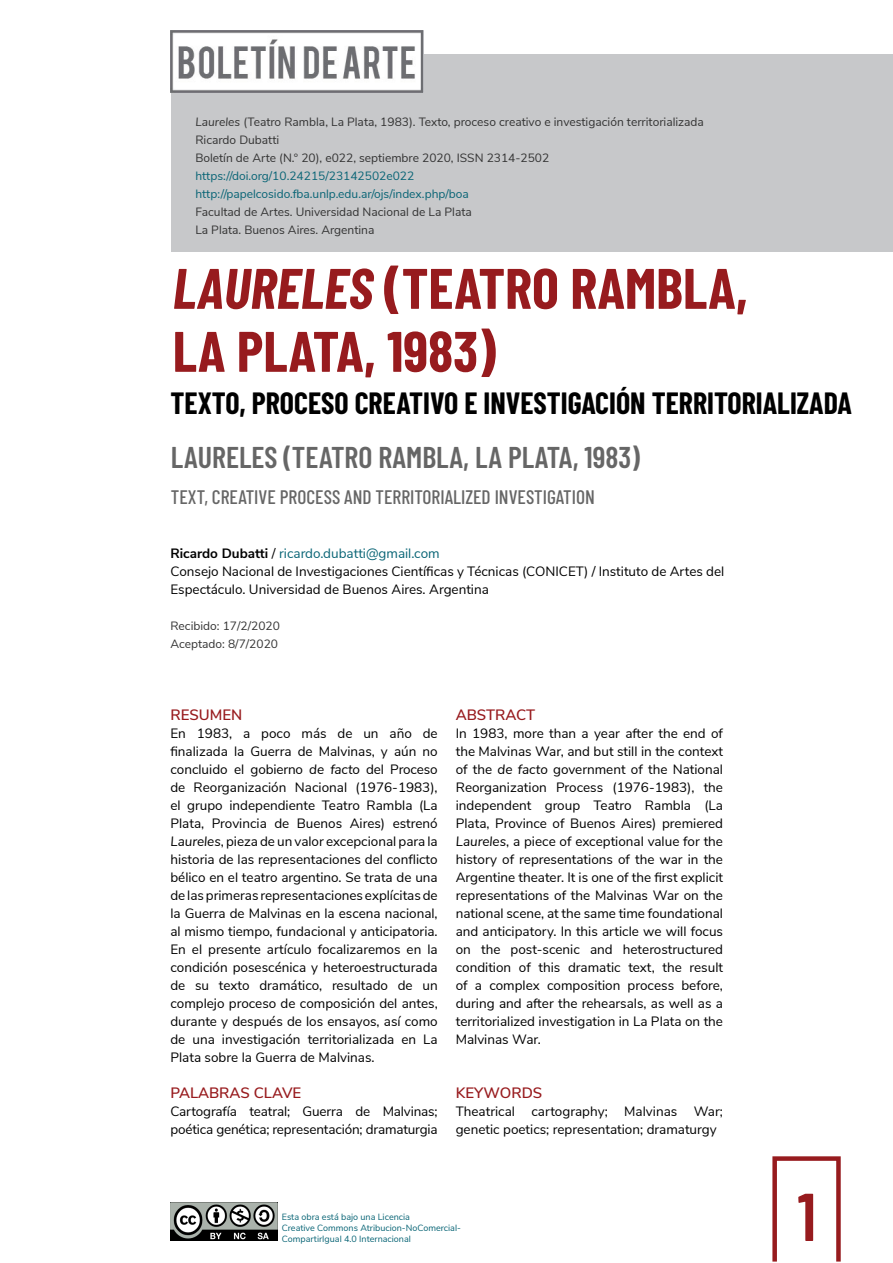
<style>
.page{position:relative;width:893px;height:1263px;background:#fff}
.page>*{position:absolute;margin:0;border:0;box-sizing:border-box;transform-origin:0 0}
.t1{font:600 67.5px "Barlow Condensed";color:#971b1e}
.t2{font:700 57px/63px "Barlow Condensed";color:#971b1e}
.t3{font:700 30px "Barlow Condensed";color:#000}
.t4{font:600 30px "Barlow Condensed";color:#666}
.t5{font:500 19.5px "Barlow Condensed";color:#666}
.t6{font:600 15px "Nunito Sans";color:#981b1e}
.t7{font:13.5px/18px "Nunito Sans";color:#000}
.t8{font:12px/18px "Nunito Sans";color:#333}
.t9{font:12px/18px "Nunito Sans";color:#086475}
.t10{font:9px/10.8px "Nunito Sans";color:#086475}
.s1{font-style:italic}
.s2{font-weight:700}
.s3{color:#086475}
</style>
<div class="page">
<div style="left:772px;top:1156px;width:69px;height:107px;border:4px solid #971b1e"></div>
<div style="left:172px;top:54px;width:721px;height:198px;background:#c7c8ca"></div>
<img style="left:170px;top:1202px;width:108px;height:39px">
<img style="left:170px;top:31px;width:253px;height:61px">
<p class="t8" style="left:195px;top:112px;width:510px"><span class="s1">Laureles</span> (Teatro Rambla, La Plata, 1983). Texto, proceso creativo e investigación territorializada<br>Ricardo Dubatti<br>Boletín de Arte (N.° 20), e022, septiembre 2020, ISSN 2314-2502</p>
<p class="t9" style="left:195px;top:166px;width:275px">https://doi.org/10.24215/23142502e022 http://papelcosido.fba.unlp.edu.ar/ojs/index.php/boa</p>
<p class="t8" style="left:195px;top:202px;width:278px">Facultad de Artes. Universidad Nacional de La Plata<br>La Plata. Buenos Aires. Argentina</p>
<h2 class="t2" style="left:173px;top:254px;width:577px"><span class="s1">LAURELES</span> (TEATRO RAMBLA,<br>LA PLATA, 1983)</h2>
<h3 class="t3" style="left:171px;top:382px;width:683px">TEXTO, PROCESO CREATIVO E INVESTIGACIÓN TERRITORIALIZADA</h3>
<h3 class="t4" style="left:171px;top:436px;width:470px">LAURELES (TEATRO RAMBLA, LA PLATA, 1983)</h3>
<h3 class="t5" style="left:171px;top:483px;width:425px">TEXT, CREATIVE PROCESS AND TERRITORIALIZED INVESTIGATION</h3>
<p class="t7" style="left:170px;top:543px;width:555px"><span class="s2">Ricardo Dubatti</span> / <span class="s3">ricardo.dubatti@gmail.com<br></span>Consejo Nacional de Investigaciones Científicas y Técnicas (CONICET) / Instituto de Artes del<br>Espectáculo. Universidad de Buenos Aires. Argentina</p>
<p class="t8" style="left:170px;top:616px;width:111px">Recibido: 17/2/2020<br>Aceptado: 8/7/2020</p>
<p class="t6" style="left:170px;top:704px;width:73px">RESUMEN</p>
<p class="t7" style="left:170px;top:723px;width:269px;text-align:justify">En 1983, a poco más de un año de finalizada la Guerra de Malvinas, y aún no concluido el gobierno <span class="s1">de facto</span> del Proceso de Reorganización Nacional (1976-1983), el grupo independiente Teatro Rambla (La Plata, Provincia de Buenos Aires) estrenó <span class="s1">Laureles</span>, pieza de un valor excepcional para la historia de las representaciones del conflicto bélico en el teatro argentino. Se trata de una de las primeras representaciones explícitas de la Guerra de Malvinas en la escena nacional, al mismo tiempo, fundacional y anticipatoria.<br>En el presente artículo focalizaremos en la condición posescénica y heteroestructurada de su texto dramático, resultado de un complejo proceso de composición del antes, durante y después de los ensayos, así como de una investigación territorializada en La Plata sobre la Guerra de Malvinas.</p>
<p class="t6" style="left:170px;top:1082px;width:132px">PALABRAS CLAVE</p>
<p class="t7" style="left:170px;top:1101px;width:269px">Cartografía teatral; Guerra de Malvinas; poética genética; representación; dramaturgia</p>
<p class="t6" style="left:456px;top:704px;width:81px">ABSTRACT</p>
<p class="t7" style="left:456px;top:723px;width:269px;text-align:justify">In 1983, more than a year after the end of the Malvinas War, and but still in the context of the <span class="s1">de facto</span> government of the National Reorganization Process (1976-1983), the independent group Teatro Rambla (La Plata, Province of Buenos Aires) premiered <span class="s1">Laureles</span>, a piece of exceptional value for the history of representations of the war in the Argentine theater. It is one of the first explicit representations of the Malvinas War on the national scene, at the same time foundational and anticipatory. In this article we will focus on the post-scenic and heterostructured condition of this dramatic text, the result of a complex composition process before, during and after the rehearsals, as well as a territorialized investigation in La Plata on the Malvinas War.</p>
<p class="t6" style="left:456px;top:1082px;width:88px">KEYWORDS</p>
<p class="t7" style="left:456px;top:1101px;width:269px">Theatrical cartography; Malvinas War; genetic poetics; representation; dramaturgy</p>
<p class="t10" style="left:282px;top:1211px;width:181px">Esta obra está bajo una Licencia<br>Creative Commons Atribucion-NoComercial-<br>CompartirIgual 4.0 Internacional</p>
<h1 class="t1" style="left:798px;top:1168px;width:20px">1</h1>
</div>
